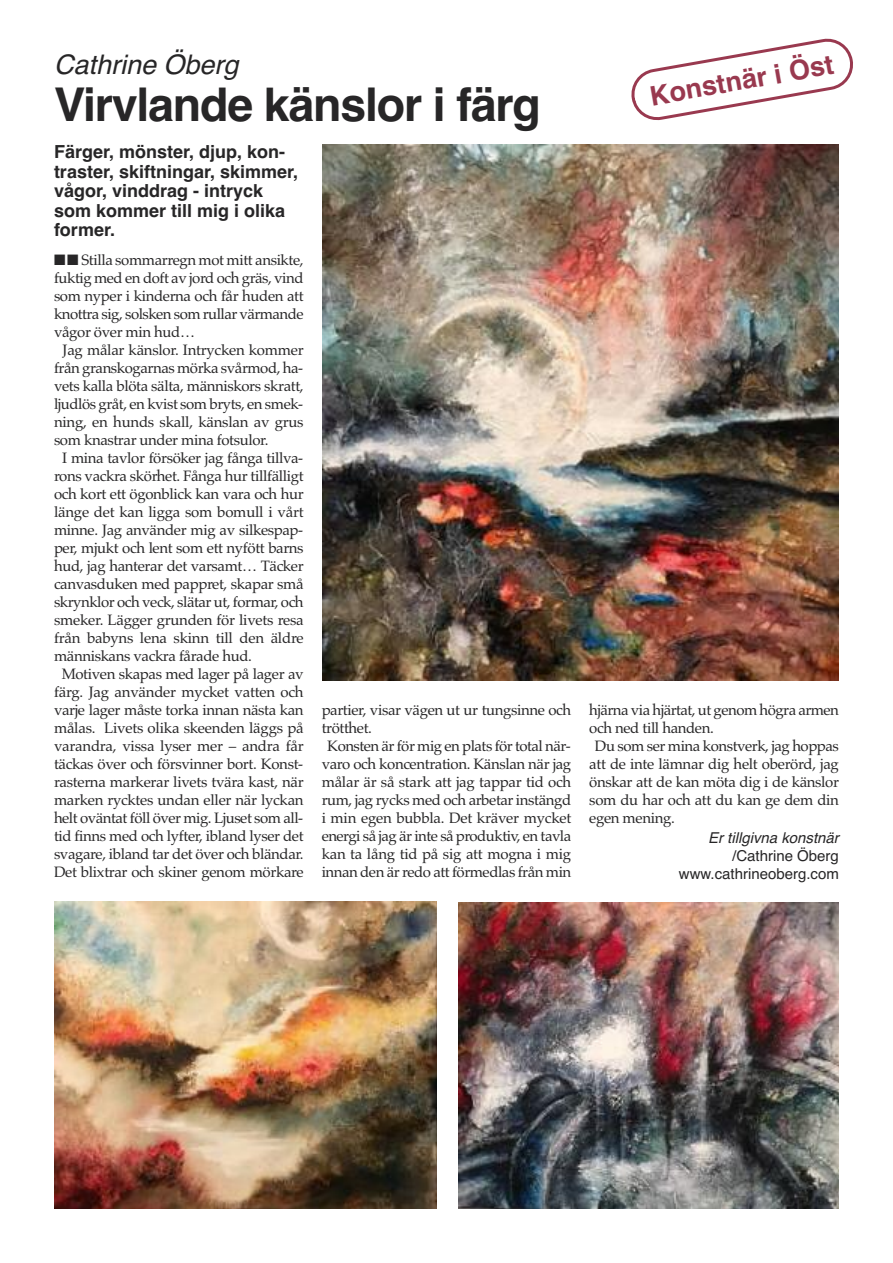
<style>
.page{position:relative;width:893px;height:1263px;background:#fff}
.page>*{position:absolute;margin:0;border:0;box-sizing:border-box;transform-origin:0 0}
.t1{font:700 46.5px "Helvetica";letter-spacing:-.025em;color:#272627}
.t2{font:italic 27px "Helvetica";color:#272627}
.t3{font:700 27px "Helvetica";color:#99394f}
.t4{font:700 18px/19.5px "Helvetica";color:#272627}
.t5{font:15px "Palatino";letter-spacing:-.025em;color:#272627}
.t6{font:15px/18px "Helvetica";color:#272627;text-align:right}
.t7{font:italic 15px "Helvetica";color:#272627}
</style>
<div class="page">
<svg style="left:631px;top:38px;width:222px;height:83px"></svg>
<img style="left:323px;top:145px;width:516px;height:535px">
<img style="left:54px;top:901px;width:383px;height:308px">
<img style="left:458px;top:903px;width:381px;height:306px">
<h2 class="t2" style="left:54px;top:49px;width:186px">Cathrine Öberg</h2>
<h1 class="t1" style="left:54px;top:78px;width:488px">Virvlande känslor i färg</h1>
<p class="t4" style="left:54px;top:142px;width:246px">Färger, mönster, djup, kon&shy;traster, skiftningar, skimmer, vågor, vinddrag - intryck som kommer till mig i olika former.</p>
<p class="t5" style="left:54px;top:251px;width:251px">■■ Stilla sommarregn mot mitt ansikte,</p>
<p class="t5" style="left:54px;top:269px;width:251px">fuktig med en doft av jord och gräs, vind</p>
<p class="t5" style="left:54px;top:287px;width:251px">som nyper i kinderna och får huden att</p>
<p class="t5" style="left:54px;top:305px;width:251px">knottra sig, solsken som rullar värmande</p>
<p class="t5" style="left:54px;top:323px;width:142px">vågor över min hud…</p>
<p class="t5" style="left:63px;top:341px;width:243px">Jag målar känslor. Intrycken kommer</p>
<p class="t5" style="left:54px;top:359px;width:251px">från granskogarnas mörka svårmod, ha-</p>
<p class="t5" style="left:54px;top:377px;width:251px">vets kalla blöta sälta, människors skratt,</p>
<p class="t5" style="left:54px;top:395px;width:251px">ljudlös gråt, en kvist som bryts, en smek-</p>
<p class="t5" style="left:54px;top:413px;width:251px">ning, en hunds skall, känslan av grus</p>
<p class="t5" style="left:54px;top:431px;width:216px">som knastrar under mina fotsulor.</p>
<p class="t5" style="left:62px;top:449px;width:243px">I mina tavlor försöker jag fånga tillva-</p>
<p class="t5" style="left:54px;top:467px;width:251px">rons vackra skörhet. Fånga hur tillfälligt</p>
<p class="t5" style="left:54px;top:485px;width:251px">och kort ett ögonblick kan vara och hur</p>
<p class="t5" style="left:54px;top:503px;width:251px">länge det kan ligga som bomull i vårt</p>
<p class="t5" style="left:54px;top:521px;width:251px">minne. Jag använder mig av silkespap-</p>
<p class="t5" style="left:54px;top:539px;width:251px">per, mjukt och lent som ett nyfött barns</p>
<p class="t5" style="left:54px;top:557px;width:251px">hud, jag hanterar det varsamt… Täcker</p>
<p class="t5" style="left:54px;top:575px;width:251px">canvasduken med pappret, skapar små</p>
<p class="t5" style="left:54px;top:593px;width:251px">skrynklor och veck, slätar ut, formar, och</p>
<p class="t5" style="left:54px;top:611px;width:251px">smeker. Lägger grunden för livets resa</p>
<p class="t5" style="left:54px;top:629px;width:251px">från babyns lena skinn till den äldre</p>
<p class="t5" style="left:54px;top:647px;width:199px">människans vackra fårade hud.</p>
<p class="t5" style="left:62px;top:665px;width:243px">Motiven skapas med lager på lager av</p>
<p class="t5" style="left:54px;top:683px;width:251px">färg. Jag använder mycket vatten och</p>
<p class="t5" style="left:54px;top:701px;width:251px">varje lager måste torka innan nästa kan</p>
<p class="t5" style="left:54px;top:719px;width:251px">målas. Livets olika skeenden läggs på</p>
<p class="t5" style="left:54px;top:737px;width:251px">varandra, vissa lyser mer – andra får</p>
<p class="t5" style="left:54px;top:755px;width:251px">täckas över och försvinner bort. Konst-</p>
<p class="t5" style="left:54px;top:773px;width:251px">rasterna markerar livets tvära kast, när</p>
<p class="t5" style="left:54px;top:791px;width:251px">marken rycktes undan eller när lyckan</p>
<p class="t5" style="left:54px;top:809px;width:251px">helt oväntat föll över mig. Ljuset som all-</p>
<p class="t5" style="left:54px;top:827px;width:251px">tid finns med och lyfter, ibland lyser det</p>
<p class="t5" style="left:54px;top:845px;width:251px">svagare, ibland tar det över och bländar.</p>
<p class="t5" style="left:54px;top:863px;width:251px">Det blixtrar och skiner genom mörkare</p>
<p class="t5" style="left:322px;top:701px;width:251px">partier, visar vägen ut ur tungsinne och</p>
<p class="t5" style="left:322px;top:719px;width:52px">trötthet.</p>
<p class="t5" style="left:327px;top:737px;width:245px">Konsten är för mig en plats för total när-</p>
<p class="t5" style="left:322px;top:755px;width:251px">varo och koncentration. Känslan när jag</p>
<p class="t5" style="left:322px;top:773px;width:251px">målar är så stark att jag tappar tid och</p>
<p class="t5" style="left:322px;top:791px;width:251px">rum, jag rycks med och arbetar instängd</p>
<p class="t5" style="left:322px;top:809px;width:251px">i min egen bubbla. Det kräver mycket</p>
<p class="t5" style="left:322px;top:827px;width:251px">energi så jag är inte så produktiv, en tavla</p>
<p class="t5" style="left:322px;top:845px;width:251px">kan ta lång tid på sig att mogna i mig</p>
<p class="t5" style="left:322px;top:863px;width:251px">innan den är redo att förmedlas från min</p>
<h2 class="t3" style="left:647px;top:81px;width:188px;rotate:-10deg">Konstnär i Öst</h2>
<p class="t5" style="left:589px;top:701px;width:251px">hjärna via hjärtat, ut genom högra armen</p>
<p class="t5" style="left:589px;top:719px;width:126px">och ned till handen.</p>
<p class="t5" style="left:595px;top:737px;width:246px">Du som ser mina konstverk, jag hoppas</p>
<p class="t5" style="left:589px;top:755px;width:251px">att de inte lämnar dig helt oberörd, jag</p>
<p class="t5" style="left:589px;top:773px;width:251px">önskar att de kan möta dig i de känslor</p>
<p class="t5" style="left:589px;top:791px;width:251px">som du har och att du kan ge dem din</p>
<p class="t5" style="left:589px;top:809px;width:87px">egen mening.</p>
<p class="t7" style="left:708px;top:829px;width:132px">Er tillgivna konstnär</p>
<p class="t6" style="left:679px;top:847px;width:162px">/Cathrine Öberg www.cathrineoberg.com</p>
</div>
